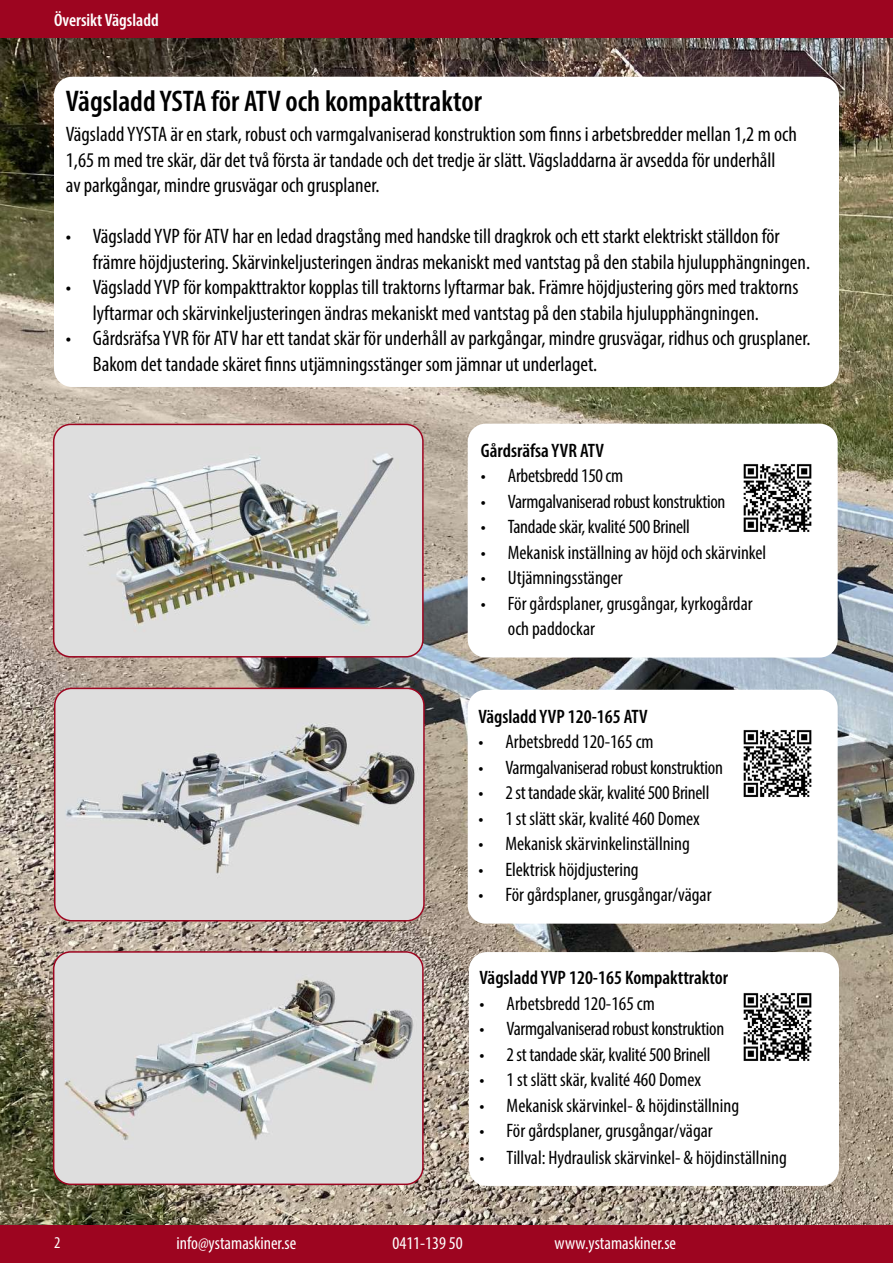
<style>
.page{position:relative;width:893px;height:1263px;background:#fff}
.page>*{position:absolute;margin:0;border:0;box-sizing:border-box;transform-origin:0 0}
.t1{font:600 condensed 30px "Myriad Pro";color:#000}
.t2{font:condensed 21px/25.5px "Myriad Pro";color:#000}
.t3{font:condensed 19.5px/25.5px "Myriad Pro";color:#000}
.t4{font:600 condensed 19.5px "Myriad Pro";color:#000}
.t5{font:condensed 18px "Myriad Pro";color:#fff}
.t6{font:600 condensed 18px "Myriad Pro";color:#fff}
.t7{font:condensed 16.5px "Myriad Pro";color:#fff}
</style>
<div class="page">
<div style="left:0;top:1224px;width:893px;height:39px;background:#9d0520"></div>
<div style="left:0;top:0;width:893px;height:39px;background:#9d0520"></div>
<img style="left:0;top:39px;width:893px;height:1185px">
<img style="left:54px;top:952px;width:369px;height:232px">
<div style="left:53px;top:951px;width:371px;height:234px;border:2px solid #9d0520;border-radius:17px"></div>
<img style="left:54px;top:424px;width:369px;height:233px">
<div style="left:53px;top:424px;width:371px;height:233px;border:2px solid #9d0520;border-radius:17px"></div>
<div style="left:468px;top:424px;width:370px;height:233px;background:#fff;border-radius:18px"></div>
<div style="left:469px;top:952px;width:370px;height:234px;background:#fff;border-radius:18px"></div>
<div style="left:468px;top:690px;width:370px;height:234px;background:#fff;border-radius:18px"></div>
<img style="left:55px;top:688px;width:369px;height:233px">
<div style="left:54px;top:688px;width:371px;height:233px;border:2px solid #9d0520;border-radius:17px"></div>
<img style="left:743px;top:464px;width:69px;height:68px">
<img style="left:743px;top:730px;width:69px;height:67px">
<img style="left:743px;top:993px;width:69px;height:68px">
<div style="left:54px;top:77px;width:785px;height:310px;background:#fff;border-radius:18px"></div>
<p class="t6" style="left:54px;top:9px;width:106px">Översikt Vägsladd</p>
<h1 class="t1" style="left:66px;top:82px;width:417px">Vägsladd YSTA för ATV och kompakttraktor</h1>
<p class="t2" style="left:66px;top:121px;width:732px">Vägsladd YYSTA är en stark, robust och varmgalvaniserad konstruktion som finns i arbetsbredder mellan 1,2 m och<br>1,65 m med tre skär, där det två första är tandade och det tredje är slätt. Vägsladdarna är avsedda för underhåll<br>av parkgångar, mindre grusvägar och grusplaner.</p>
<p class="t2" style="left:93px;top:223px;width:719px;text-indent:-27px">• Vägsladd YVP för ATV har en ledad dragstång med handske till dragkrok och ett starkt elektriskt ställdon för främre höjdjustering. Skärvinkeljusteringen ändras mekaniskt med vantstag på den stabila hjulupphängningen.</p>
<p class="t2" style="left:66px;top:274px;width:734px;text-align:center">• Vägsladd YVP för kompakttraktor kopplas till traktorns lyftarmar bak. Främre höjdjustering görs med traktorns lyftarmar och skärvinkeljusteringen ändras mekaniskt med vantstag på den stabila hjulupphängningen.</p>
<p class="t2" style="left:93px;top:325px;width:719px;text-indent:-27px">• Gårdsräfsa YVR för ATV har ett tandat skär för underhåll av parkgångar, mindre grusvägar, ridhus och grusplaner.<br>Bakom det tandade skäret finns utjämningsstänger som jämnar ut underlaget.</p>
<p class="t4" style="left:481px;top:438px;width:125px">Gårdsräfsa YVR ATV</p>
<p class="t3" style="left:481px;top:463px;width:144px">• Arbetsbredd 150 cm</p>
<p class="t3" style="left:481px;top:488px;width:246px">• Varmgalvaniserad robust konstruktion</p>
<p class="t3" style="left:481px;top:514px;width:211px">• Tandade skär, kvalité 500 Brinell</p>
<p class="t3" style="left:481px;top:539px;width:287px">• Mekanisk inställning av höjd och skärvinkel</p>
<p class="t3" style="left:481px;top:565px;width:143px">• Utjämningsstänger</p>
<p class="t3" style="left:508px;top:590px;width:246px;text-indent:-27px">• För gårdsplaner, grusgångar, kyrkogårdar och paddockar</p>
<p class="t4" style="left:478px;top:704px;width:171px">Vägsladd YVP 120-165 ATV</p>
<p class="t3" style="left:478px;top:729px;width:177px">• Arbetsbredd 120-165 cm</p>
<p class="t3" style="left:478px;top:754px;width:246px">• Varmgalvaniserad robust konstruktion</p>
<p class="t3" style="left:478px;top:780px;width:233px">• 2 st tandade skär, kvalité 500 Brinell</p>
<p class="t3" style="left:478px;top:805px;width:223px">• 1 st slätt skär, kvalité 460 Domex</p>
<p class="t3" style="left:478px;top:831px;width:213px">• Mekanisk skärvinkelinställning</p>
<p class="t3" style="left:478px;top:856px;width:162px">• Elektrisk höjdjustering</p>
<p class="t3" style="left:478px;top:882px;width:235px">• För gårdsplaner, grusgångar/vägar</p>
<p class="t4" style="left:480px;top:965px;width:250px">Vägsladd YVP 120-165 Kompakttraktor</p>
<p class="t3" style="left:480px;top:990px;width:177px">• Arbetsbredd 120-165 cm</p>
<p class="t3" style="left:480px;top:1016px;width:246px">• Varmgalvaniserad robust konstruktion</p>
<p class="t3" style="left:480px;top:1041px;width:233px">• 2 st tandade skär, kvalité 500 Brinell</p>
<p class="t3" style="left:480px;top:1067px;width:223px">• 1 st slätt skär, kvalité 460 Domex</p>
<p class="t3" style="left:480px;top:1092px;width:261px">• Mekanisk skärvinkel- &amp; höjdinställning</p>
<p class="t3" style="left:480px;top:1118px;width:235px">• För gårdsplaner, grusgångar/vägar</p>
<p class="t3" style="left:480px;top:1145px;width:309px">• Tillval: Hydraulisk skärvinkel- &amp; höjdinställning</p>
<p class="t7" style="left:54px;top:1233px;width:8px">2</p>
<p class="t5" style="left:176px;top:1232px;width:121px">info@ystamaskiner.se</p>
<p class="t5" style="left:392px;top:1232px;width:72px">0411-139 50</p>
<p class="t5" style="left:554px;top:1232px;width:123px">www.ystamaskiner.se</p>
</div>
